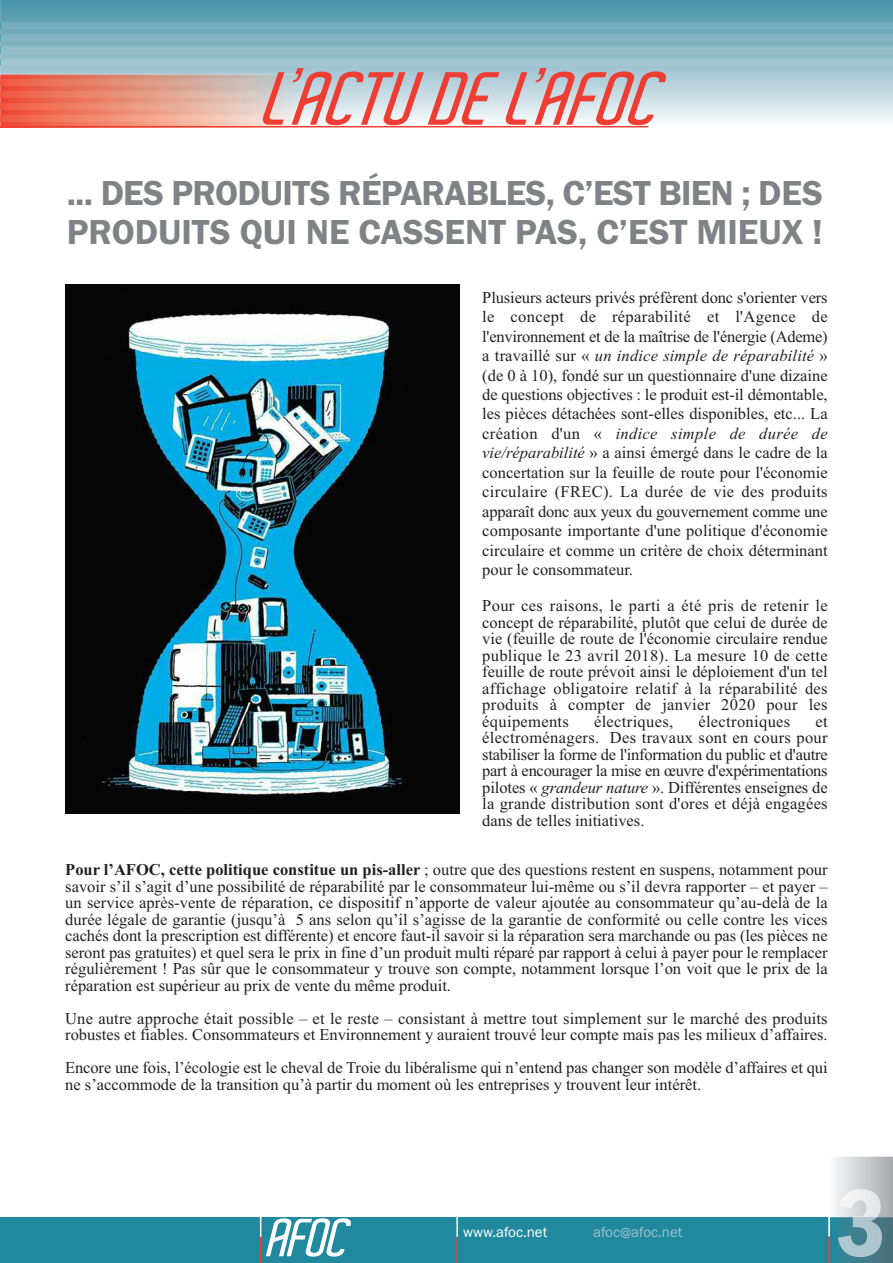
<style>
.page{position:relative;width:893px;height:1263px;background:#fff}
.page>*{position:absolute;margin:0;border:0;box-sizing:border-box;transform-origin:0 0}
.t1{font:600 36px/38.8px "Franklin Gothic";letter-spacing:-.01em;color:#808285}
.t2{font:16.5px/16.5px "Times New Roman";color:#231f20;text-align:justify}
.t3{font:16.5px "Times New Roman";letter-spacing:.02em;color:#231f20}
.t4{font:15px "Franklin Gothic";color:#9cc2cf}
.t5{font:15px "Franklin Gothic";color:#fff}
.s1{font-style:italic}
.s2{font-weight:700}
</style>
<div class="page">
<div style="left:0;top:1217px;width:893px;height:46px;background:#20899e"></div>
<hr style="left:456px;top:1211px;width:2px;height:26px;background:#fff">
<hr style="left:456px;top:1237px;width:2px;height:26px;background:#ee3e34">
<hr style="left:828px;top:1211px;width:2px;height:26px;background:#fff">
<hr style="left:828px;top:1237px;width:2px;height:26px;background:#ee3e34">
<svg style="left:260px;top:1217px;width:91px;height:46px"></svg>
<img style="left:0;top:0;width:893px;height:126px">
<img style="left:0;top:75px;width:303px;height:51px">
<img style="left:0;top:80px;width:255px;height:6px">
<img style="left:0;top:92px;width:255px;height:6px">
<img style="left:0;top:104px;width:255px;height:6px">
<img style="left:0;top:116px;width:255px;height:6px">
<div style="left:1px;top:23px;width:892px;height:6px;background:#75acbc"></div>
<div style="left:1px;top:35px;width:892px;height:6px;background:#82b3c3"></div>
<div style="left:1px;top:47px;width:892px;height:6px;background:#92bcca"></div>
<div style="left:1px;top:59px;width:892px;height:6px;background:#a1c5d1"></div>
<hr style="left:0;top:126px;width:648px;height:1px;background:#ee3e34">
<svg style="left:263px;top:68px;width:403px;height:57px;background:#d5abad"></svg>
<img style="left:831px;top:1157px;width:62px;height:106px">
<img style="left:838px;top:1189px;width:44px;height:68px">
<img style="left:66px;top:285px;width:393px;height:528px">
<h1 class="t1" style="left:67px;top:174px;width:758px">... DES PRODUITS RÉPARABLES, C’EST BIEN ; DES<br>PRODUITS QUI NE CASSENT PAS, C’EST MIEUX !</h1>
<p class="t2" style="left:482px;top:287px;width:347px;line-height:19.5px">Plusieurs acteurs privés préfèrent donc s'orienter vers le concept de réparabilité et l'Agence de l'environnement et de la maîtrise de l'énergie (Ademe) a travaillé sur « <span class="s1">un indice simple de réparabilité</span> » (de 0 à 10), fondé sur un questionnaire d'une dizaine de questions objectives : le produit est-il démontable, les pièces détachées sont-elles disponibles, etc... La création d'un « <span class="s1">indice simple de durée de vie/réparabilité</span> » a ainsi émergé dans le cadre de la concertation sur la feuille de route pour l'économie circulaire (FREC). La durée de vie des produits apparaît donc aux yeux du gouvernement comme une composante importante d'une politique d'économie circulaire et comme un critère de choix déterminant pour le consommateur.</p>
<p class="t2" style="left:482px;top:597px;width:347px">Pour ces raisons, le parti a été pris de retenir le concept de réparabilité, plutôt que celui de durée de vie (feuille de route de l'économie circulaire rendue publique le 23 avril 2018). La mesure 10 de cette feuille de route prévoit ainsi le déploiement d'un tel affichage obligatoire relatif à la réparabilité des produits à compter de janvier 2020 pour les équipements</p>
<p class="t3" style="left:594px;top:711px;width:81px">électriques,</p>
<p class="t3" style="left:698px;top:711px;width:93px">électroniques</p>
<p class="t2" style="left:482px;top:713px;width:347px;text-indent:333px">et électroménagers. Des travaux sont en cours pour stabiliser la forme de l'information du public et d'autre part à encourager la mise en œuvre d'expérimentations pilotes « <span class="s1">grandeur nature</span> ». Différentes enseignes de la grande distribution sont d'ores et déjà engagées dans de telles initiatives.</p>
<p class="t2" style="left:65px;top:861px;width:764px"><span class="s2">Pour l’AFOC, cette politique constitue un pis-aller</span> ; outre que des questions restent en suspens, notamment pour savoir s’il s’agit d’une possibilité de réparabilité par le consommateur lui-même ou s’il devra rapporter – et payer – un service après-vente de réparation, ce dispositif n’apporte de valeur ajoutée au consommateur qu’au-delà de la durée légale de garantie (jusqu’à 5 ans selon qu’il s’agisse de la garantie de conformité ou celle contre les vices cachés dont la prescription est différente) et encore faut-il savoir si la réparation sera marchande ou pas (les pièces ne seront pas gratuites) et quel sera le prix in fine d’un produit multi réparé par rapport à celui à payer pour le remplacer régulièrement ! Pas sûr que le consommateur y trouve son compte, notamment lorsque l’on voit que le prix de la réparation est supérieur au prix de vente du même produit.</p>
<p class="t2" style="left:65px;top:1010px;width:764px">Une autre approche était possible – et le reste – consistant à mettre tout simplement sur le marché des produits robustes et fiables. Consommateurs et Environnement y auraient trouvé leur compte mais pas les milieux d’affaires.</p>
<p class="t2" style="left:65px;top:1059px;width:764px">Encore une fois, l’écologie est le cheval de Troie du libéralisme qui n’entend pas changer son modèle d’affaires et qui ne s’accommode de la transition qu’à partir du moment où les entreprises y trouvent leur intérêt.</p>
<p class="t5" style="left:463px;top:1223px;width:86px">www.afoc.net</p>
<p class="t4" style="left:593px;top:1223px;width:91px">afoc@afoc.net</p>
</div>
